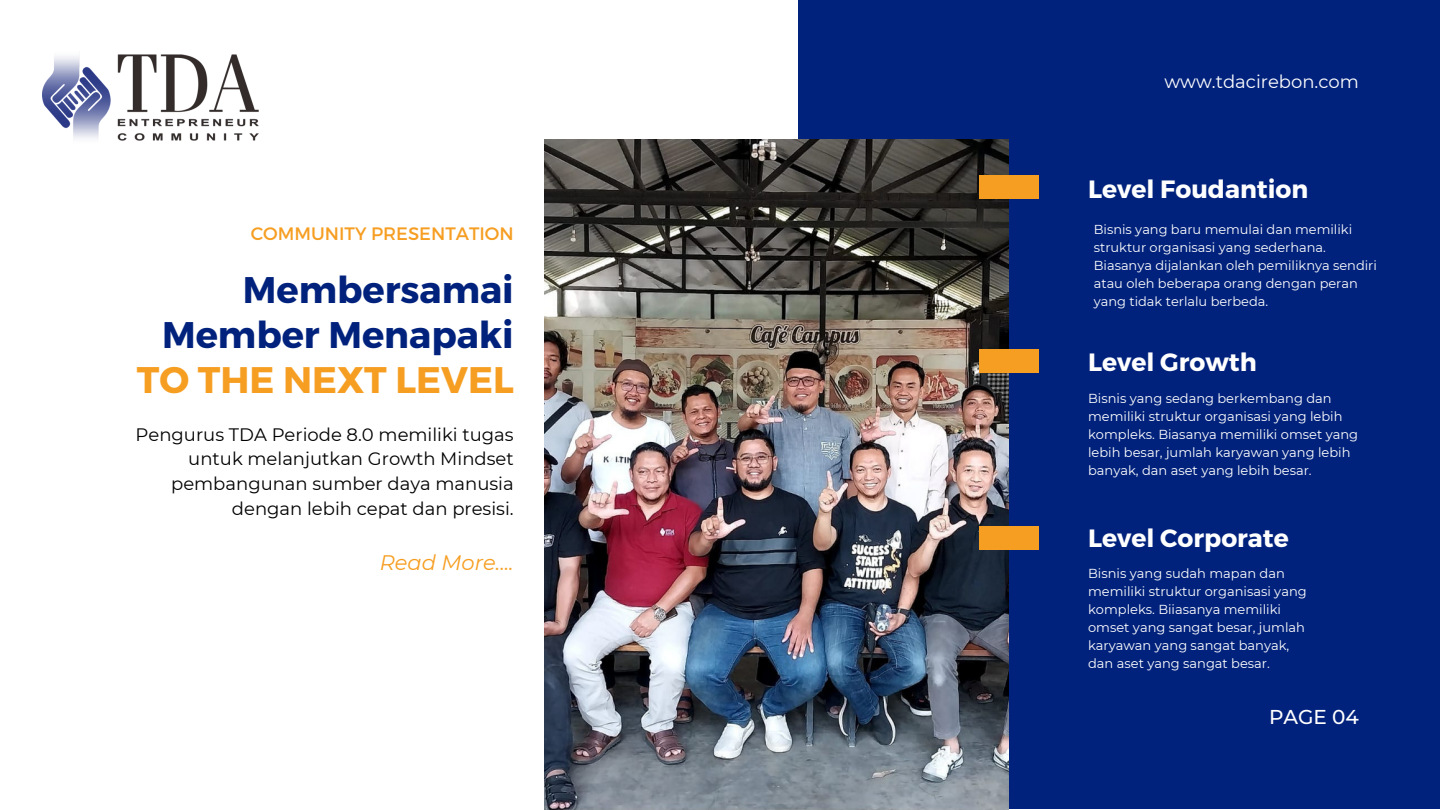
<style>
.page{position:relative;width:1440px;height:810px;background:#fff}
.page>*{position:absolute;margin:0;border:0;box-sizing:border-box;transform-origin:0 0}
.t1{font:700 37px/45px "Montserrat";color:#00227c;text-align:right}
.t2{font:700 25px "Montserrat";color:#fff}
.t3{font:italic 21px "Montserrat";color:#f69e22}
.t4{font:500 20px "Montserrat";color:#fff}
.t5{font:18px/24.8px "Montserrat";color:#000;text-align:right}
.t6{font:18px "Montserrat";color:#f69e22}
.t7{font:18px "Montserrat";color:#fff}
.t8{font:13px/18px "Montserrat";color:#fff}
.t9{font:12.9px/18px "Montserrat";color:#fff}
.s1{color:#f69e22}
</style>
<div class="page">
<div style="left:799px;top:0;width:641px;height:809px;background:#00227c"></div>
<img style="left:544px;top:140px;width:465px;height:670px">
<div style="left:979px;top:175px;width:59px;height:23px;background:#f69e22"></div>
<div style="left:979px;top:349px;width:59px;height:24px;background:#f69e22"></div>
<div style="left:979px;top:526px;width:59px;height:23px;background:#f69e22"></div>
<img style="left:42px;top:54px;width:216px;height:87px">
<h6 class="t6" style="left:251px;top:222px;width:264px">COMMUNITY PRESENTATION</h6>
<h1 class="t1" style="left:137px;top:266px;width:378px">Membersamai<br>Member Menapaki<br><span class="s1">TO THE NEXT LEVEL</span></h1>
<h4 class="t5" style="left:136px;top:422px;width:380px">Pengurus TDA Periode 8.0 memiliki tugas untuk melanjutkan Growth Mindset pembangunan sumber daya manusia dengan lebih cepat dan presisi.</h4>
<h2 class="t3" style="left:380px;top:550px;width:135px">Read More....</h2>
<h5 class="t7" style="left:1164px;top:71px;width:196px">www.tdacirebon.com</h5>
<h2 class="t2" style="left:1088px;top:173px;width:222px">Level Foudantion</h2>
<h6 class="t9" style="left:1094px;top:220px;width:285px">Bisnis yang baru memulai dan memiliki struktur organisasi yang sederhana.<br>Biasanya dijalankan oleh pemiliknya sendiri atau oleh beberapa orang dengan peran yang tidak terlalu berbeda.</h6>
<p class="t2" style="left:1088px;top:346px;width:170px">Level Growth</p>
<h2 class="t8" style="left:1088px;top:389px;width:272px">Bisnis yang sedang berkembang dan memiliki struktur organisasi yang lebih kompleks. Biasanya memiliki omset yang lebih besar, jumlah karyawan yang lebih banyak, dan aset yang lebih besar.</h2>
<p class="t2" style="left:1088px;top:521px;width:202px">Level Corporate</p>
<p class="t8" style="left:1088px;top:564px;width:220px">Bisnis yang sudah mapan dan memiliki struktur organisasi yang kompleks. Biiasanya memiliki omset yang sangat besar, jumlah karyawan yang sangat banyak, dan aset yang sangat besar.</p>
<h3 class="t4" style="left:1269px;top:705px;width:91px">PAGE 04</h3>
</div>
